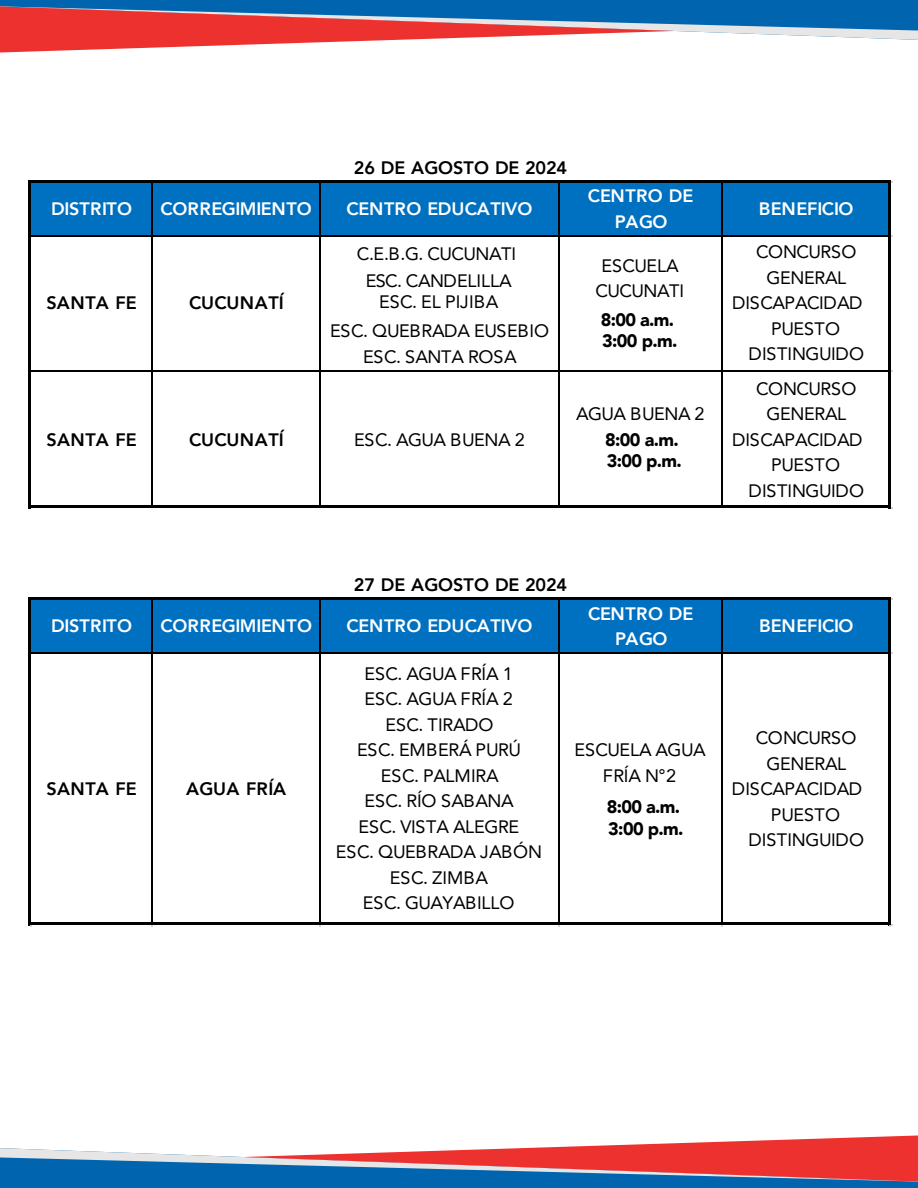
<style>
.page{position:relative;width:918px;height:1188px;background:#fff}
.page>*{position:absolute;margin:0;border:0;box-sizing:border-box;transform-origin:0 0}
.t1{font:18px/25.5px "Avenir";letter-spacing:-.01em;color:#000;text-align:center}
.t2{font:800 18px/25.5px "Avenir";letter-spacing:-.01em;color:#fff;text-align:center}
.t3{font:18px/27px "Avenir";letter-spacing:-.03em;color:#000;text-align:center}
.t4{font:900 18px/21.6px "Avenir";letter-spacing:-.035em;color:#000}
.t5{font:800 18px "Avenir";letter-spacing:.01em;color:#000}
.t6{font:800 18px "Avenir";letter-spacing:-.01em;color:#000}
.t7{font:800 18px "Avenir";letter-spacing:.01em;color:#fff}
.t8{font:18px/25.5px "Avenir";letter-spacing:-.035em;color:#000;text-align:center}
</style>
<div class="page">
<svg style="left:0;top:1135px;width:918px;height:53px"></svg>
<svg style="left:0;top:0;width:918px;height:52px"></svg>
<div style="left:30px;top:182px;width:861px;height:55px;background:#0070c0"></div>
<div style="left:30px;top:598px;width:861px;height:56px;background:#0070c0"></div>
<hr style="left:32px;top:180px;width:859px;height:3px;background:#000">
<hr style="left:32px;top:235px;width:856px;height:2px;background:#000">
<hr style="left:32px;top:370px;width:856px;height:2px;background:#000">
<svg style="left:28px;top:180px;width:4px;height:328px"></svg>
<hr style="left:152px;top:183px;width:1px;height:323px;background:#000">
<hr style="left:320px;top:183px;width:1px;height:323px;background:#000">
<hr style="left:558px;top:183px;width:2px;height:323px;background:#000">
<hr style="left:722px;top:183px;width:1px;height:323px;background:#000">
<hr style="left:32px;top:506px;width:859px;height:2px;background:#000">
<hr style="left:888px;top:183px;width:3px;height:325px;background:#000">
<hr style="left:32px;top:597px;width:859px;height:3px;background:#000">
<hr style="left:32px;top:652px;width:856px;height:2px;background:#000">
<svg style="left:28px;top:597px;width:4px;height:329px"></svg>
<hr style="left:152px;top:600px;width:1px;height:322px;background:#000">
<hr style="left:320px;top:600px;width:1px;height:322px;background:#000">
<hr style="left:558px;top:600px;width:2px;height:322px;background:#000">
<hr style="left:722px;top:600px;width:1px;height:322px;background:#000">
<svg style="left:32px;top:922px;width:856px;height:4px;fill:#000"></svg>
<hr style="left:888px;top:600px;width:3px;height:326px;background:#000">
<p class="t6" style="left:354px;top:154px;width:215px">26 DE AGOSTO DE 2024</p>
<p class="t7" style="left:51px;top:194px;width:83px">DISTRITO</p>
<p class="t2" style="left:160px;top:196px;width:153px">CORREGIMIENTO</p>
<p class="t2" style="left:346px;top:196px;width:187px">CENTRO EDUCATIVO</p>
<p class="t5" style="left:46px;top:289px;width:92px">SANTA FE</p>
<p class="t5" style="left:189px;top:289px;width:96px">CUCUNATÍ</p>
<p class="t3" style="left:357px;top:239px;width:161px">C.E.B.G. CUCUNATI<br>ESC. CANDELILLA</p>
<p class="t1" style="left:330px;top:287px;width:221px;line-height:29.4px">ESC. EL PIJIBA<br>ESC. QUEBRADA EUSEBIO</p>
<p class="t1" style="left:363px;top:343px;width:155px">ESC. SANTA ROSA</p>
<p class="t2" style="left:588px;top:184px;width:107px">CENTRO DE<br>PAGO</p>
<p class="t8" style="left:596px;top:252px;width:90px">ESCUELA<br>CUCUNATI</p>
<p class="t4" style="left:601px;top:308px;width:78px">8:00 a.m.<br>3:00 p.m.</p>
<p class="t5" style="left:47px;top:425px;width:92px">SANTA FE</p>
<p class="t5" style="left:189px;top:425px;width:96px">CUCUNATÍ</p>
<p class="t1" style="left:354px;top:426px;width:172px">ESC. AGUA BUENA 2</p>
<p class="t3" style="left:576px;top:400px;width:130px">AGUA BUENA 2</p>
<p class="t4" style="left:605px;top:428px;width:78px">8:00 a.m.<br>3:00 p.m.</p>
<p class="t2" style="left:759px;top:196px;width:96px">BENEFICIO</p>
<p class="t3" style="left:756px;top:238px;width:102px">CONCURSO</p>
<p class="t1" style="left:767px;top:264px;width:81px">GENERAL</p>
<p class="t1" style="left:732px;top:289px;width:132px">DISCAPACIDAD</p>
<p class="t1" style="left:771px;top:315px;width:71px">PUESTO</p>
<p class="t1" style="left:749px;top:341px;width:117px">DISTINGUIDO</p>
<p class="t3" style="left:756px;top:374px;width:102px">CONCURSO</p>
<p class="t1" style="left:767px;top:401px;width:81px">GENERAL</p>
<p class="t1" style="left:732px;top:426px;width:132px">DISCAPACIDAD</p>
<p class="t1" style="left:771px;top:452px;width:71px">PUESTO</p>
<p class="t1" style="left:749px;top:477px;width:117px">DISTINGUIDO</p>
<p class="t6" style="left:354px;top:571px;width:215px">27 DE AGOSTO DE 2024</p>
<p class="t7" style="left:51px;top:611px;width:83px">DISTRITO</p>
<p class="t2" style="left:161px;top:613px;width:153px">CORREGIMIENTO</p>
<p class="t2" style="left:347px;top:613px;width:187px">CENTRO EDUCATIVO</p>
<p class="t5" style="left:47px;top:775px;width:92px">SANTA FE</p>
<p class="t5" style="left:186px;top:775px;width:102px">AGUA FRÍA</p>
<p class="t1" style="left:336px;top:660px;width:208px">ESC. AGUA FRÍA 1<br>ESC. AGUA FRÍA 2<br>ESC. TIRADO<br>ESC. EMBERÁ PURÚ<br>ESC. PALMIRA<br>ESC. RÍO SABANA<br>ESC. VISTA ALEGRE<br>ESC. QUEBRADA JABÓN<br>ESC. ZIMBA<br>ESC. GUAYABILLO</p>
<p class="t2" style="left:588px;top:601px;width:107px">CENTRO DE<br>PAGO</p>
<p class="t1" style="left:574px;top:737px;width:133px">ESCUELA AGUA<br>FRÍA N°2</p>
<p class="t4" style="left:607px;top:795px;width:78px">8:00 a.m.<br>3:00 p.m.</p>
<p class="t2" style="left:759px;top:613px;width:96px">BENEFICIO</p>
<p class="t3" style="left:756px;top:724px;width:102px">CONCURSO</p>
<p class="t1" style="left:766px;top:750px;width:81px">GENERAL</p>
<p class="t1" style="left:732px;top:776px;width:132px">DISCAPACIDAD</p>
<p class="t1" style="left:771px;top:801px;width:71px">PUESTO</p>
<p class="t1" style="left:748px;top:827px;width:117px">DISTINGUIDO</p>
</div>
